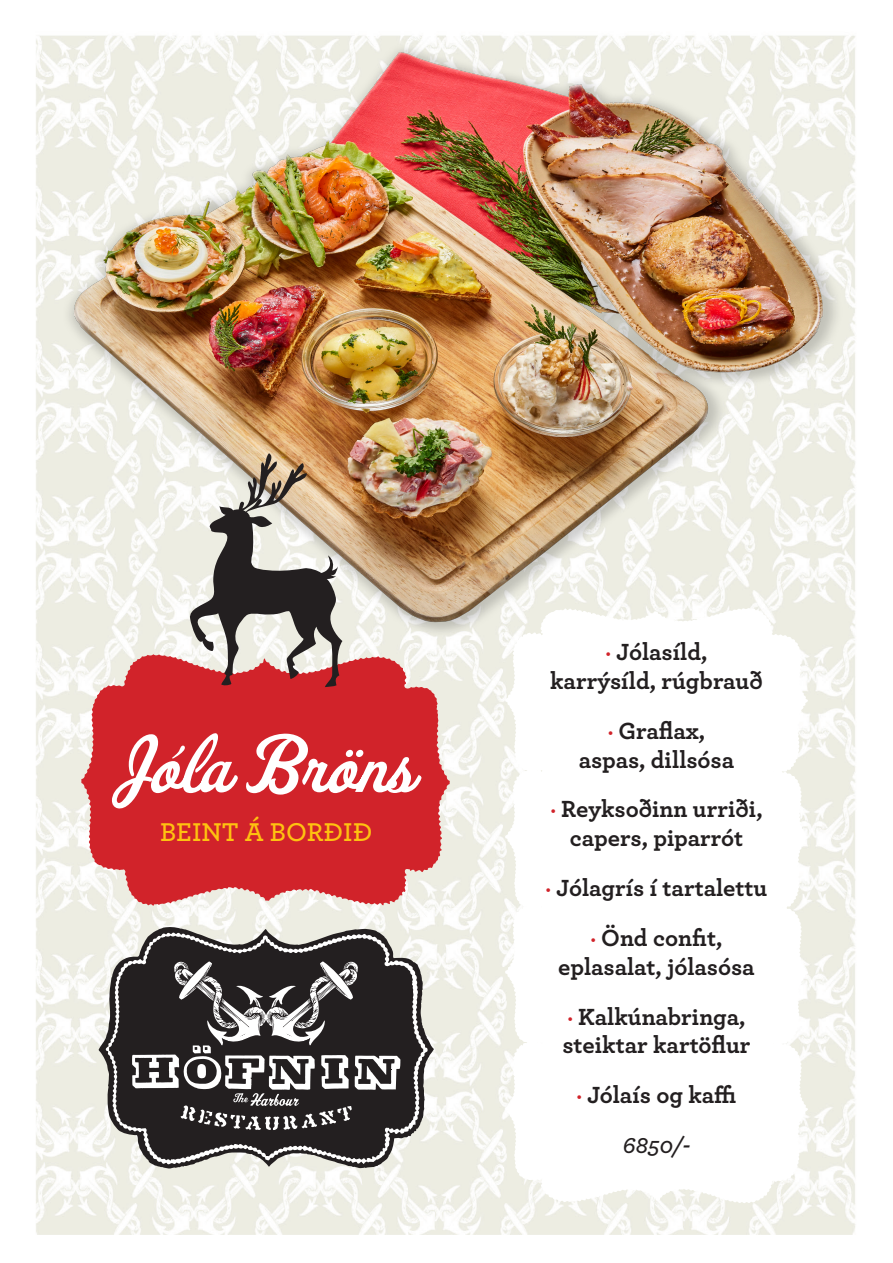
<style>
.page{position:relative;width:893px;height:1263px;background:#fff}
.page>*{position:absolute;margin:0;border:0;box-sizing:border-box;transform-origin:0 0}
.t1{font:600 27px "Archer Pro";color:#fec210}
.t2{font:700 24.45px/28.8px "Archer Pro";color:#231f20;text-align:center}
.t3{font:italic 600 23.4px "Archer Pro";color:#231f20}
.s1{font-size:22.35px;color:#d1232a}
</style>
<div class="page">
<img style="left:36px;top:647px;width:820px;height:588px">
<svg style="left:505px;top:647px;width:304px;height:97px"></svg>
<svg style="left:505px;top:931px;width:304px;height:85px"></svg>
<svg style="left:505px;top:744px;width:304px;height:187px"></svg>
<svg style="left:505px;top:1016px;width:304px;height:187px"></svg>
<svg style="left:99px;top:926px;width:335px;height:243px;fill:#edede2"></svg>
<svg style="left:105px;top:932px;width:323px;height:233px;fill:#231f20"></svg>
<svg style="left:132px;top:959px;width:268px;height:171px;background:#504d4e"></svg>
<img style="left:36px;top:35px;width:820px;height:612px">
<svg style="left:81px;top:654px;width:369px;height:252px;background:#d74e52"></svg>
<svg style="left:112px;top:732px;width:310px;height:78px"></svg>
<svg style="left:189px;top:453px;width:153px;height:234px;background:#a7958c"></svg>
<p class="t1" style="left:160px;top:812px;width:214px">BEINT Á BORÐIÐ</p>
<p class="t2" style="left:550px;top:636px;width:214px"><span class="s1">·</span> Jólasíld, karrýsíld, rúgbrauð</p>
<p class="t2" style="left:579px;top:715px;width:157px"><span class="s1">·</span> Graflax, aspas, dillsósa</p>
<p class="t2" style="left:550px;top:793px;width:214px"><span class="s1">·</span> Reyksoðinn urriði, capers, piparrót</p>
<p class="t2" style="left:546px;top:861px;width:223px;line-height:49.9px"><span class="s1">·</span> Jólagrís í tartalettu <span class="s1">·</span> Önd confit,</p>
<p class="t2" style="left:558px;top:940px;width:198px;line-height:49.9px">eplasalat, jólasósa <span class="s1">·</span> Kalkúnabringa,</p>
<p class="t2" style="left:562px;top:1019px;width:190px;line-height:49.9px">steiktar kartöflur <span class="s1">·</span> Jólaís og kaffi</p>
<p class="t3" style="left:623px;top:1128px;width:69px">6850/-</p>
</div>
